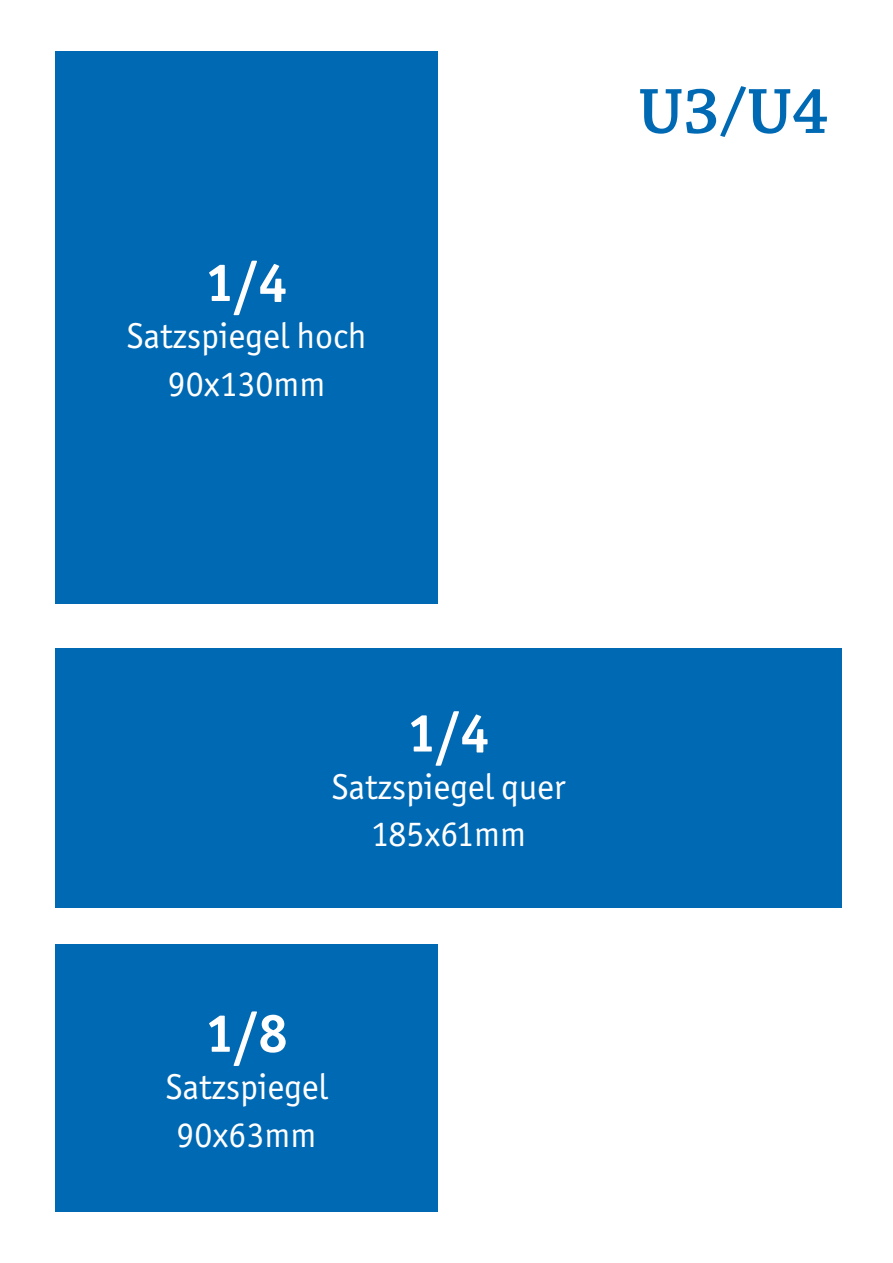
<style>
.page{position:relative;width:893px;height:1263px;background:#fff}
.page>*{position:absolute;margin:0;border:0;box-sizing:border-box;transform-origin:0 0}
.t1{font:600 67.5px "Chaparral Pro";color:#0069b4}
.t2{font:700 54px "Officina San ITC";color:#fff}
.t3{font:36px/47.4px "Officina San ITC";color:#fff;text-align:center}
</style>
<div class="page">
<div style="left:55px;top:51px;width:383px;height:553px;background:#0069b4"></div>
<div style="left:55px;top:648px;width:787px;height:259px;background:#0069b4"></div>
<div style="left:55px;top:944px;width:383px;height:268px;background:#0069b4"></div>
<h2 class="t2" style="left:206px;top:249px;width:83px">1/4</h2>
<p class="t3" style="left:127px;top:312px;width:242px">Satzspiegel hoch<br>90x130mm</p>
<h1 class="t1" style="left:638px;top:73px;width:192px">U3/U4</h1>
<h2 class="t2" style="left:408px;top:700px;width:83px">1/4</h2>
<p class="t3" style="left:331px;top:763px;width:236px">Satzspiegel quer<br>185x61mm</p>
<h2 class="t2" style="left:206px;top:1000px;width:83px">1/8</h2>
<p class="t3" style="left:165px;top:1063px;width:164px">Satzspiegel<br>90x63mm</p>
</div>
